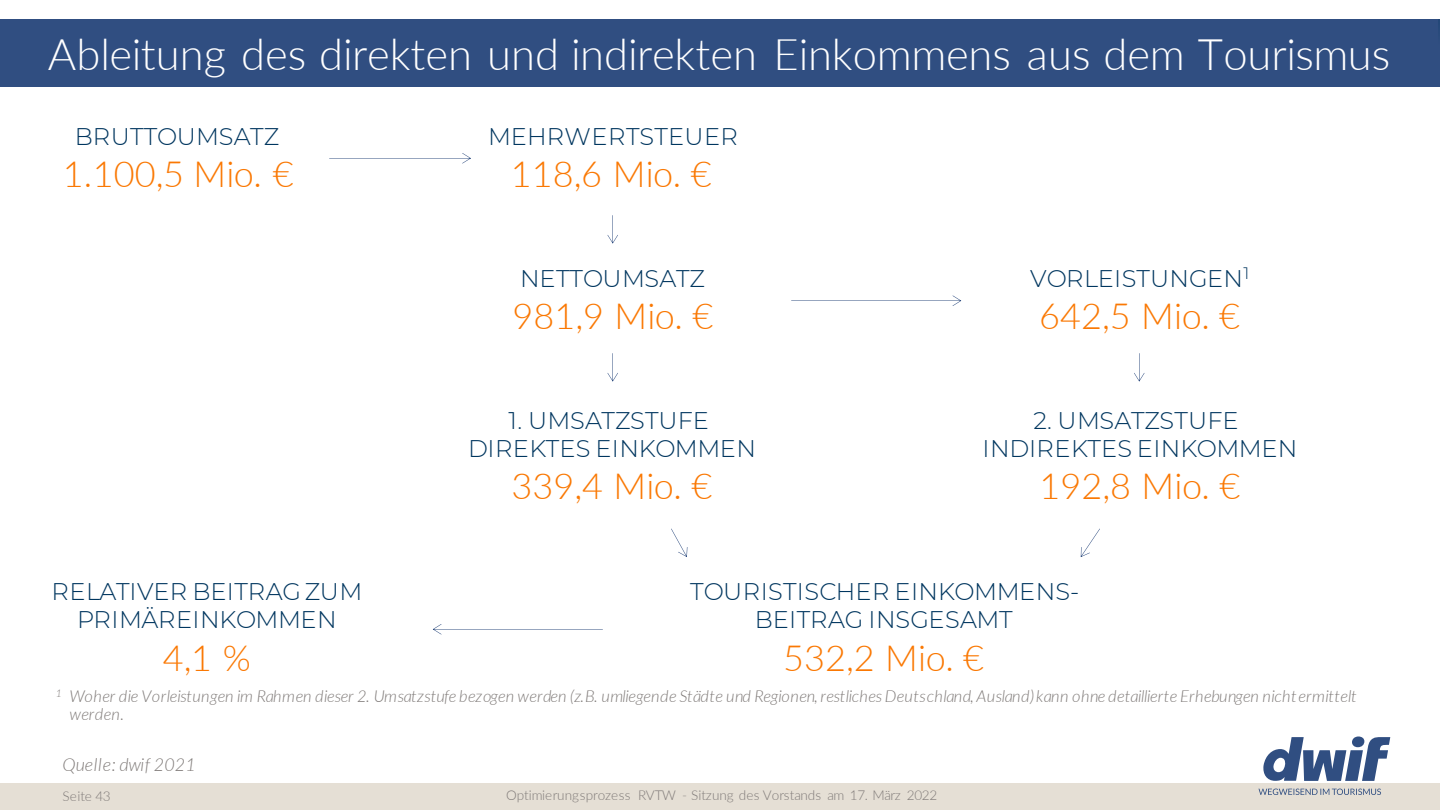
<style>
.page{position:relative;width:1440px;height:810px;background:#fff}
.page>*{position:absolute;margin:0;border:0;box-sizing:border-box;transform-origin:0 0}
.t1{font:300 43.6px "Lato";color:#fff}
.t2{font:300 36px "Lato";color:#fa7803}
.t3{font:300 24px/28.6px "Montserrat";color:#00365f;text-align:center}
.t4{font:italic 300 18px "Lato";letter-spacing:.005em;color:#7f7a78}
.t5{font:italic 300 16.6px "Lato";letter-spacing:.02em;color:#7f7a78}
.t6{font:italic 300 16.4px "Lato";letter-spacing:-.015em;color:#7f7a78}
.t7{font:300 13.6px "Lato";color:#7f7a78}
</style>
<div class="page">
<div style="left:0;top:783px;width:1440px;height:27px;background:#e5dfd5"></div>
<svg style="left:1263px;top:737px;width:127px;height:44px"></svg>
<svg style="left:1258px;top:789px;width:123px;height:6px"></svg>
<div style="left:1352px;top:737px;width:12px;height:10px;background:#304e81;border-radius:50%"></div>
<svg style="left:329px;top:153px;width:142px;height:11px"></svg>
<svg style="left:607px;top:215px;width:11px;height:29px"></svg>
<svg style="left:607px;top:353px;width:11px;height:29px"></svg>
<svg style="left:791px;top:295px;width:170px;height:11px"></svg>
<svg style="left:1134px;top:353px;width:11px;height:29px"></svg>
<svg style="left:433px;top:624px;width:170px;height:11px"></svg>
<svg style="left:671px;top:529px;width:16px;height:28px"></svg>
<svg style="left:1081px;top:529px;width:19px;height:28px"></svg>
<div style="left:0;top:20px;width:1438px;height:67px;background:#304e81"></div>
<h1 class="t1" style="left:48px;top:27px;width:1344px">Ableitung des direkten und indirekten Einkommens aus dem Tourismus</h1>
<p class="t3" style="left:75px;top:122px;width:206px">BRUTTOUMSATZ</p>
<h2 class="t2" style="left:63px;top:151px;width:233px">1.100,5 Mio. €</h2>
<p class="t3" style="left:52px;top:577px;width:312px">RELATIVER BEITRAG ZUM<br>PRIMÄREINKOMMEN</p>
<h2 class="t2" style="left:163px;top:635px;width:90px">4,1 %</h2>
<p class="t3" style="left:488px;top:122px;width:251px">MEHRWERTSTEUER</p>
<h2 class="t2" style="left:511px;top:151px;width:203px">118,6 Mio. €</h2>
<p class="t3" style="left:520px;top:264px;width:187px">NETTOUMSATZ</p>
<h2 class="t2" style="left:513px;top:293px;width:202px">981,9 Mio. €</h2>
<p class="t3" style="left:468px;top:406px;width:289px">1. UMSATZSTUFE<br>DIREKTES EINKOMMEN</p>
<h2 class="t2" style="left:512px;top:464px;width:202px">339,4 Mio. €</h2>
<p class="t3" style="left:1030px;top:264px;width:221px">VORLEISTUNGEN<sup>1</sup></p>
<h2 class="t2" style="left:1039px;top:293px;width:202px">642,5 Mio. €</h2>
<p class="t3" style="left:983px;top:406px;width:316px">2. UMSATZSTUFE<br>INDIREKTES EINKOMMEN</p>
<h2 class="t2" style="left:1040px;top:464px;width:202px">192,8 Mio. €</h2>
<p class="t3" style="left:690px;top:577px;width:391px">TOURISTISCHER EINKOMMENS-<br>BEITRAG INSGESAMT</p>
<h2 class="t2" style="left:783px;top:635px;width:202px">532,2 Mio. €</h2>
<p class="t6" style="left:56px;top:686px;width:1302px"><sup>1</sup> Woher die Vorleistungen im Rahmen dieser 2. Umsatzstufe bezogen werden (z.B. umliegende Städte und Regionen, restliches Deutschland, Ausland) kann ohne detaillierte Erhebungen nicht ermittelt</p>
<p class="t5" style="left:69px;top:703px;width:56px">werden.</p>
<p class="t4" style="left:62px;top:753px;width:135px">Quelle: dwif 2021</p>
<p class="t7" style="left:62px;top:788px;width:50px">Seite 43</p>
<p class="t7" style="left:506px;top:787px;width:432px">Optimierungsprozess RVTW - Sitzung des Vorstands am 17. März 2022</p>
</div>
